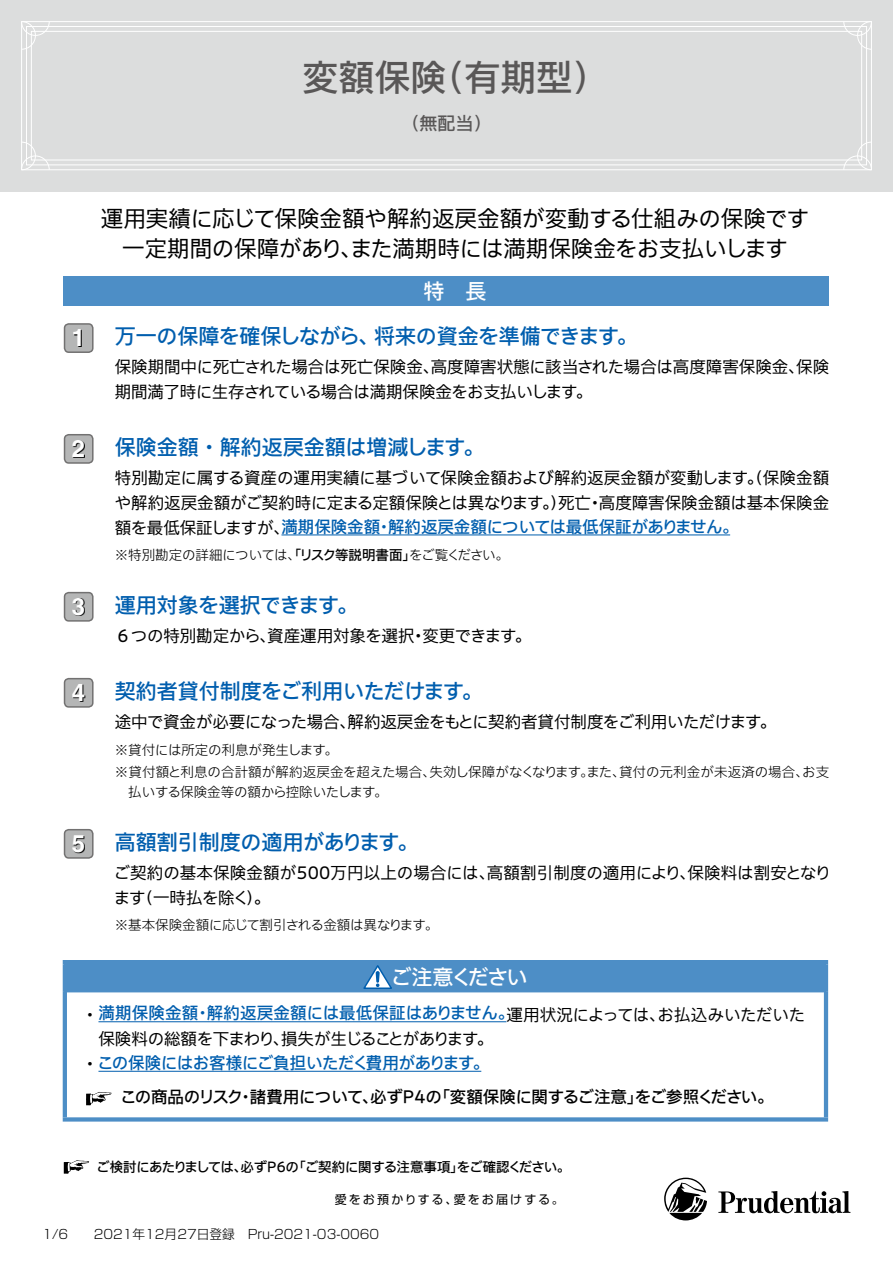
<style>
.page{position:relative;width:893px;height:1263px;background:#fff}
.page>*{position:absolute;margin:0;border:0;box-sizing:border-box;transform-origin:0 0}
.t1{font:500 36px "Iwa UCDA Goth Std";color:#595757}
.t2{font:700 24px "Helvetica";color:#fff}
.t3{font:100 22.5px/30px "Iwa UCDA Goth Std";color:#000;text-align:center}
.t4{font:500 21px "Iwa UCDA Goth Std";letter-spacing:-.01em;color:#005eae}
.t5{font:500 21px "Iwa UCDA Goth Std";letter-spacing:-.08em;color:#fff}
.t6{font:500 18px "Iwa UCDA Goth Std";color:#595757}
.t7{font:100 16.5px/24.8px "Iwa UCDA Goth Std";letter-spacing:-.005em;color:#000}
.t8{font:100 16.5px/26px "Iwa UCDA Goth Std";letter-spacing:-.045em;color:#000}
.t9{font:500 16.5px/34.5px "Iwa UCDA Goth Std";letter-spacing:-.01em;color:#000}
.t10{font:300 13.5px/22.4px "Iwa UCDA Goth Std";letter-spacing:-.01em;color:#000}
.t11{font:500 13.5px "Iwa UCDA Goth Std";letter-spacing:-.01em;color:#000}
.t12{font:300 12.75px "Shin Go Pro";color:#000}
.t13{font:12px "Shin Go Pro";letter-spacing:.17em;color:#000}
.s1{font-weight:500;color:#005eae}
.s2{color:#005eae}
.s3{font-weight:500}
.s4{font-weight:100}
</style>
<div class="page">
<div style="left:0;top:0;width:893px;height:191px;background:#dcdddd"></div>
<div style="left:21px;top:21px;width:851px;height:149px;border:1px solid #fff"></div>
<div style="left:26px;top:26px;width:841px;height:139px;border:1px solid #fff"></div>
<div style="left:31px;top:31px;width:831px;height:129px;border:1px solid #fff"></div>
<svg style="left:843px;top:141px;width:29px;height:29px"></svg>
<svg style="left:843px;top:21px;width:29px;height:29px"></svg>
<svg style="left:21px;top:141px;width:29px;height:29px"></svg>
<svg style="left:21px;top:21px;width:29px;height:29px"></svg>
<svg style="left:664px;top:1178px;width:43px;height:42px"></svg>
<svg style="left:718px;top:1191px;width:132px;height:22px"></svg>
<hr style="left:281px;top:534px;width:449px;height:1px;background:#005eae">
<div style="left:64px;top:276px;width:765px;height:30px;background:#4d8ec6"></div>
<div style="left:65px;top:324px;width:28px;height:28px;background:#b5b6b6;border-radius:4px"></div>
<div style="left:64px;top:323px;width:30px;height:30px;border:2px solid #727171;border-radius:4px"></div>
<svg style="left:74px;top:330px;width:8px;height:17px"></svg>
<div style="left:65px;top:435px;width:28px;height:28px;background:#b5b6b6;border-radius:4px"></div>
<div style="left:64px;top:434px;width:30px;height:30px;border:2px solid #727171;border-radius:4px"></div>
<svg style="left:73px;top:440px;width:12px;height:18px"></svg>
<div style="left:65px;top:593px;width:28px;height:28px;background:#b5b6b6;border-radius:4px"></div>
<div style="left:64px;top:592px;width:30px;height:30px;border:2px solid #727171;border-radius:4px"></div>
<svg style="left:73px;top:598px;width:12px;height:18px"></svg>
<div style="left:65px;top:679px;width:28px;height:28px;background:#b5b6b6;border-radius:4px"></div>
<div style="left:64px;top:678px;width:30px;height:30px;border:2px solid #727171;border-radius:4px"></div>
<svg style="left:73px;top:684px;width:13px;height:17px"></svg>
<div style="left:65px;top:830px;width:28px;height:28px;background:#b5b6b6;border-radius:4px"></div>
<div style="left:64px;top:829px;width:30px;height:30px;border:2px solid #727171;border-radius:4px"></div>
<svg style="left:73px;top:836px;width:12px;height:17px"></svg>
<div style="left:65px;top:962px;width:761px;height:30px;background:#4d8ec6"></div>
<hr style="left:63px;top:960px;width:765px;height:4px;background:#4d8ec6">
<hr style="left:63px;top:964px;width:4px;height:28px;background:#4d8ec6">
<hr style="left:824px;top:964px;width:4px;height:28px;background:#4d8ec6">
<hr style="left:63px;top:992px;width:4px;height:125px;background:#4d8ec6">
<hr style="left:824px;top:992px;width:4px;height:125px;background:#4d8ec6">
<svg style="left:63px;top:1117px;width:765px;height:4px;background:#5c97ca"></svg>
<svg style="left:363px;top:965px;width:29px;height:24px"></svg>
<hr style="left:98px;top:1021px;width:408px;height:1px;background:#005eae">
<hr style="left:98px;top:1071px;width:383px;height:1px;background:#005eae">
<svg style="left:86px;top:1092px;width:26px;height:13px"></svg>
<svg style="left:64px;top:1160px;width:25px;height:14px"></svg>
<h1 class="t1" style="left:302px;top:51px;width:307px">変額保険（有期型）</h1>
<p class="t6" style="left:402px;top:110px;width:91px">（無配当）</p>
<h3 class="t3" style="left:101px;top:202px;width:710px">運用実績に応じて保険金額や解約返戻金額が変動する仕組みの保険です一定期間の保障があり、また満期時には満期保険金をお支払いします</h3>
<p class="t5" style="left:423px;top:276px;width:64px">特　長</p>
<h2 class="t2" style="left:72px;top:323px;width:15px">1</h2>
<p class="t4" style="left:115px;top:321px;width:525px">万一の保障を確保しながら、将来の資金を準備できます。</p>
<p class="t7" style="left:115px;top:354px;width:716px">保険期間中に死亡された場合は死亡保険金、高度障害状態に該当された場合は高度障害保険金、保険期間満了時に生存されている場合は満期保険金をお支払いします。</p>
<h2 class="t2" style="left:72px;top:434px;width:15px">2</h2>
<p class="t4" style="left:115px;top:431px;width:371px">保険金額・解約返戻金額は増減します。</p>
<p class="t7" style="left:115px;top:465px;width:716px;line-height:24.2px;text-align:justify">特別勘定に属する資産の運用実績に基づいて保険金額および解約返戻金額が変動します。（保険金額や解約返戻金額がご契約時に定まる定額保険とは異なります。）死亡・高度障害保険金額は基本保険金額を最低保証しますが、<span class="s1">満期保険金額・解約返戻金額については最低保証がありません</span><span class="s2">。</span></p>
<p class="t10" style="left:115px;top:543px;width:396px">※特別勘定の詳細については、<span class="s3">「リスク等説明書面」</span>をご覧ください。</p>
<h2 class="t2" style="left:72px;top:591px;width:15px">3</h2>
<p class="t4" style="left:115px;top:589px;width:245px">運用対象を選択できます。</p>
<p class="t7" style="left:115px;top:622px;width:418px">６つの特別勘定から、資産運用対象を選択・変更できます。</p>
<h2 class="t2" style="left:72px;top:677px;width:15px">4</h2>
<p class="t4" style="left:115px;top:675px;width:370px">契約者貸付制度をご利用いただけます。</p>
<p class="t7" style="left:115px;top:708px;width:663px">途中で資金が必要になった場合、解約返戻金をもとに契約者貸付制度をご利用いただけます。</p>
<p class="t10" style="left:115px;top:737px;width:716px">※貸付には所定の利息が発生します。<br>※貸付額と利息の合計額が解約返戻金を超えた場合、失効し保障がなくなります。また、貸付の元利金が未返済の場合、お支</p>
<p class="t10" style="left:128px;top:780px;width:261px">払いする保険金等の額から控除いたします。</p>
<h2 class="t2" style="left:72px;top:828px;width:15px">5</h2>
<p class="t4" style="left:115px;top:826px;width:305px">高額割引制度の適用があります。</p>
<p class="t7" style="left:114px;top:859px;width:719px">ご契約の基本保険金額が500万円以上の場合には、高額割引制度の適用により、保険料は割安となります（一時払を除く）。</p>
<p class="t10" style="left:115px;top:913px;width:325px">※基本保険金額に応じて割引される金額は異なります。</p>
<p class="t5" style="left:391px;top:962px;width:138px">ご注意ください</p>
<p class="t8" style="left:98px;top:999px;width:708px;text-indent:-16px">・<span class="s1">満期保険金額・解約返戻金額には最低保証はありません。</span>運用状況によっては、お払込みいただいた保険料の総額を下まわり、損失が生じることがあります。</p>
<p class="t9" style="left:120px;top:1044px;width:655px;text-indent:-38px"><span class="s4">・</span><span class="s2">この保険にはお客様にご負担いただく費用があります。<br></span>この商品のリスク・諸費用について、必ずP4の「変額保険に関するご注意」をご参照ください。</p>
<p class="t11" style="left:96px;top:1157px;width:476px">ご検討にあたりましては、必ずP6の「ご契約に関する注意事項」をご確認ください。</p>
<p class="t13" style="left:335px;top:1189px;width:230px">愛をお預かりする、愛をお届けする。</p>
<p class="t12" style="left:43px;top:1224px;width:338px">1/6　　2021年12月27日登録　Pru-2021-03-0060</p>
</div>
